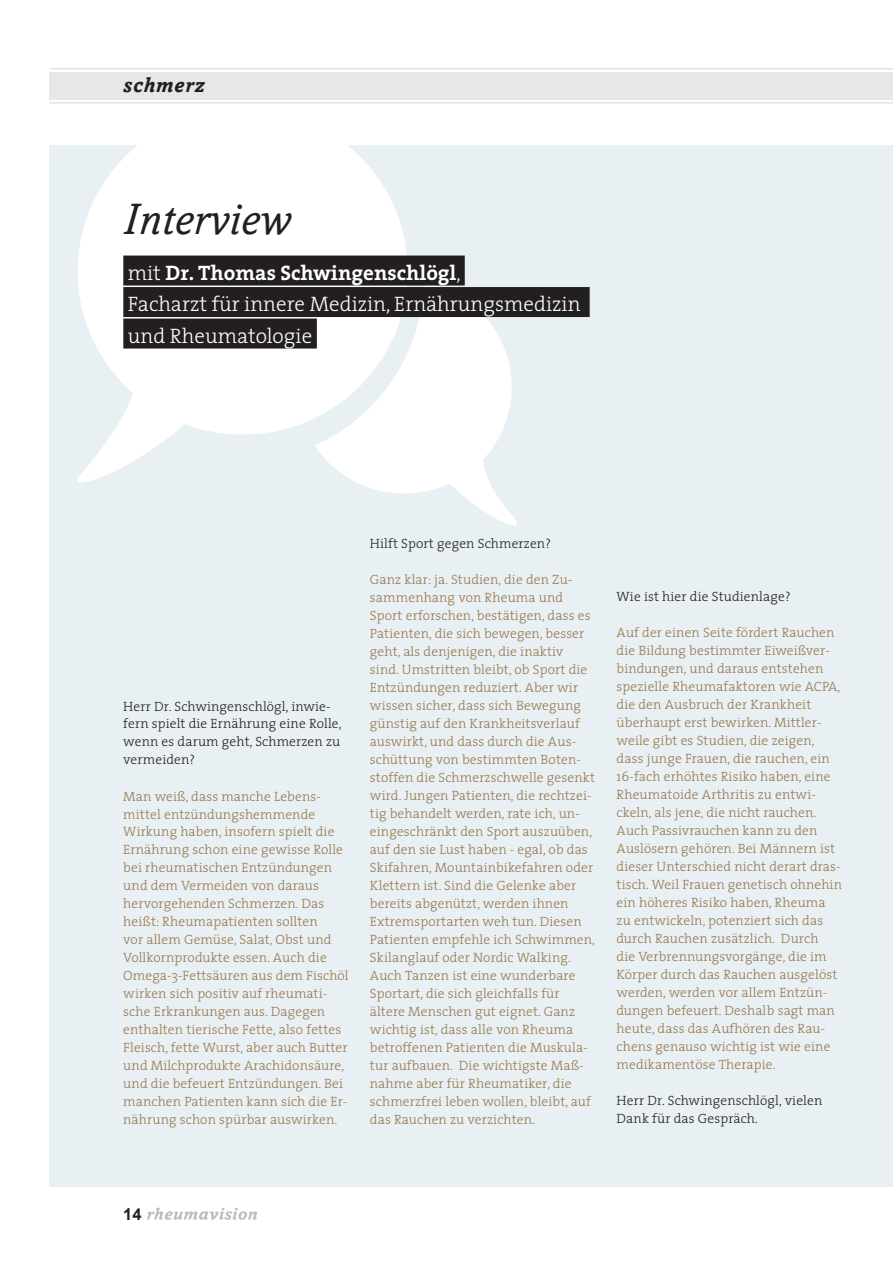
<style>
.page{position:relative;width:893px;height:1263px;background:#fff}
.page>*{position:absolute;margin:0;border:0;box-sizing:border-box;transform-origin:0 0}
.t1{font:italic 45px "Amasis";letter-spacing:.01em;color:#231f20}
.t2{font:300 21px/31.5px "The Serif";color:#fff}
.t3{font:italic 700 21px "Amasis";letter-spacing:.04em;color:#231f20}
.t4{font:700 16.5px "Arial";color:#231f20}
.t5{font:300 13.5px/18px "The Serif";letter-spacing:.01em;color:#97784e}
.t6{font:300 13.5px/18px "The Serif";letter-spacing:.01em;color:#231f20}
.s1{font-weight:700}
.s2{color:#029497}
</style>
<div class="page">
<div style="left:49px;top:145px;width:844px;height:1041px;background:#e8f0f3"></div>
<img style="left:77px;top:145px;width:452px;height:380px">
<svg style="left:147px;top:1207px;width:110px;height:13px"></svg>
<hr style="left:49px;top:102px;width:844px;height:2px;background:#e1e2e4">
<hr style="left:49px;top:68px;width:844px;height:2px;background:#e1e2e4">
<div style="left:49px;top:72px;width:844px;height:27px;background:#e6e7e9"></div>
<div style="left:123px;top:256px;width:342px;height:30px;background:#231f20"></div>
<div style="left:123px;top:287px;width:467px;height:30px;background:#231f20"></div>
<div style="left:123px;top:319px;width:194px;height:30px;background:#231f20"></div>
<h2 class="t3" style="left:123px;top:73px;width:83px">schmerz</h2>
<h1 class="t1" style="left:123px;top:193px;width:169px">Interview</h1>
<h2 class="t2" style="left:128px;top:256px;width:454px">mit <span class="s1">Dr. Thomas Schwingenschlögl</span>,<br>Facharzt für innere Medizin, Ernährungsmedizin und Rheumatologie</h2>
<p class="t6" style="left:123px;top:696px;width:220px">Herr Dr. Schwingenschlögl, inwie&shy;fern spielt die Ernährung eine Rolle, wenn es darum geht, Schmerzen zu vermeiden?</p>
<p class="t5" style="left:123px;top:786px;width:227px">Man weiß, dass manche Lebens&shy;mittel entzündungshemmende Wirkung haben, insofern spielt die Ernährung schon eine gewisse Rolle bei rheumatischen Entzündungen und dem Vermeiden von daraus hervorgehenden Schmerzen. Das heißt: Rheumapatienten sollten<br>vor allem Gemüse, Salat, Obst und Vollkornprodukte essen. Auch die Omega-3-Fettsäuren aus dem Fischöl wirken sich positiv auf rheumati&shy;sche Erkrankungen aus. Dagegen enthalten tierische Fette, also fettes Fleisch, fette Wurst, aber auch Butter und Milchprodukte Arachidonsäure, und die befeuert Entzündungen. Bei manchen Patienten kann sich die Er&shy;nährung schon spürbar auswirken.</p>
<p class="t6" style="left:370px;top:534px;width:183px">Hilft Sport gegen Schmerzen?</p>
<p class="t5" style="left:370px;top:570px;width:227px">Ganz klar: ja. Studien, die den Zu&shy;sammenhang von Rheuma und Sport erforschen, bestätigen, dass es Patienten, die sich bewegen, besser geht, als denjenigen, die inaktiv sind. Umstritten bleibt, ob Sport die Entzündungen reduziert. Aber wir wissen sicher, dass sich Bewegung günstig auf den Krankheitsverlauf auswirkt, und dass durch die Aus&shy;schüttung von bestimmten Boten&shy;stoffen die Schmerzschwelle gesenkt wird. Jungen Patienten, die rechtzei&shy;tig behandelt werden, rate ich, un&shy;eingeschränkt den Sport auszuüben, auf den sie Lust haben - egal, ob das Skifahren, Mountainbikefahren oder Klettern ist. Sind die Gelenke aber bereits abgenützt, werden ihnen Extremsportarten weh tun. Diesen Patienten empfehle ich Schwimmen, Skilanglauf oder Nordic Walking.<br>Auch Tanzen ist eine wunderbare Sportart, die sich gleichfalls für ältere Menschen gut eignet. Ganz wichtig ist, dass alle von Rheuma betroffenen Patienten die Muskula&shy;tur aufbauen. Die wichtigste Maß&shy;nahme aber für Rheumatiker, die schmerzfrei leben wollen, bleibt, auf das Rauchen zu verzichten<span class="s2">.</span></p>
<p class="t6" style="left:617px;top:587px;width:176px">Wie ist hier die Studienlage?</p>
<p class="t5" style="left:617px;top:623px;width:227px">Auf der einen Seite fördert Rauchen die Bildung bestimmter Eiweißver&shy;bindungen, und daraus entstehen spezielle Rheumafaktoren wie ACPA, die den Ausbruch der Krankheit überhaupt erst bewirken. Mittler&shy;weile gibt es Studien, die zeigen, dass junge Frauen, die rauchen, ein 16-fach erhöhtes Risiko haben, eine Rheumatoide Arthritis zu entwi&shy;ckeln, als jene, die nicht rauchen.<br>Auch Passivrauchen kann zu den Auslösern gehören. Bei Männern ist dieser Unterschied nicht derart dras&shy;tisch. Weil Frauen genetisch ohnehin ein höheres Risiko haben, Rheuma zu entwickeln, potenziert sich das durch Rauchen zusätzlich. Durch<br>die Verbrennungsvorgänge, die im Körper durch das Rauchen ausgelöst werden, werden vor allem Entzün&shy;dungen befeuert. Deshalb sagt man heute, dass das Aufhören des Rau&shy;chens genauso wichtig ist wie eine medikamentöse Therapie.</p>
<p class="t6" style="left:617px;top:1091px;width:207px">Herr Dr. Schwingenschlögl, vielen<br>Dank für das Gespräch.</p>
<p class="t4" style="left:123px;top:1203px;width:20px">14</p>
</div>
